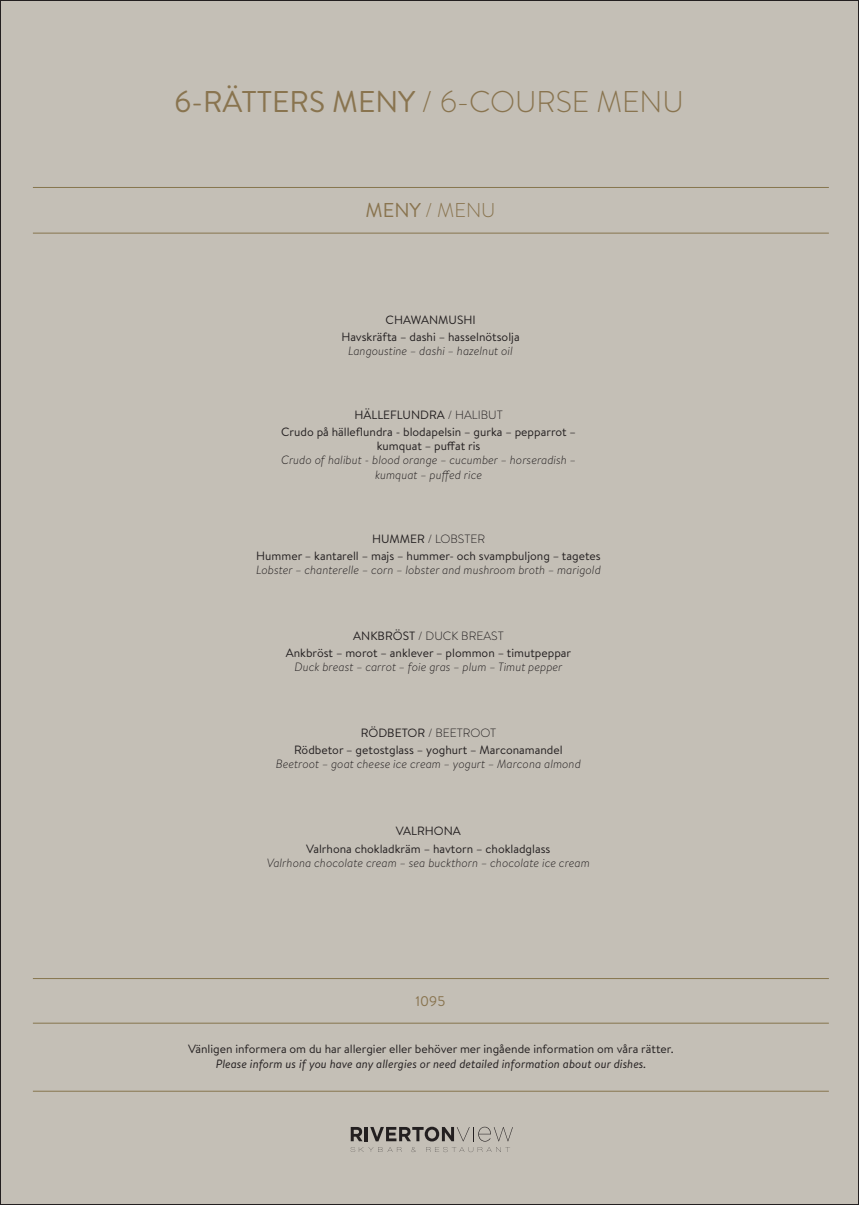
<style>
.page{position:relative;width:859px;height:1205px;background:#fff}
.page>*{position:absolute;margin:0;border:0;box-sizing:border-box;transform-origin:0 0}
.t1{font:30px "Brandon Text";color:#89744f}
.t2{font:300 20px "Brandon Text";color:#89744f}
.t3{font:14px "Brandon Text";color:#89744f}
.t4{font:12px "Brandon Text";color:#231f20}
.t5{font:italic 300 12px "Brandon Text";color:#231f20}
.t6{font:italic 12px "Brandon Text";color:#231f20}
.t7{font:300 12px "Brandon Text";color:#231f20}
.s1{font-weight:300}
.s2{font-weight:400}
</style>
<div class="page">
<div style="left:0;top:0;width:858px;height:1204px;background:#c4bfb6"></div>
<hr style="left:33px;top:1022px;width:796px;height:1px;background:#86754d">
<svg style="left:351px;top:1127px;width:12px;height:14px"></svg>
<hr style="left:365px;top:1127px;width:3px;height:14px;background:#231f20">
<svg style="left:370px;top:1126px;width:143px;height:15px"></svg>
<svg style="left:411px;top:1147px;width:5px;height:5px"></svg>
<svg style="left:426px;top:1147px;width:84px;height:5px"></svg>
<svg style="left:351px;top:1147px;width:50px;height:5px"></svg>
<hr style="left:33px;top:1090px;width:796px;height:1px;background:#86754d">
<hr style="left:33px;top:187px;width:796px;height:1px;background:#86754d">
<hr style="left:33px;top:233px;width:796px;height:1px;background:#86754d">
<hr style="left:33px;top:978px;width:796px;height:1px;background:#86754d">
<p class="t1" style="left:174px;top:81px;width:511px">6-RÄTTERS MENY <span class="s1">/ 6-COURSE MENU</span></p>
<p class="t2" style="left:366px;top:196px;width:131px"><span class="s2">MENY</span> / MENU</p>
<p class="t4" style="left:386px;top:311px;width:92px">CHAWANMUSHI</p>
<p class="t4" style="left:341px;top:328px;width:180px">Havskräfta – dashi – hasselnötsolja</p>
<p class="t5" style="left:348px;top:343px;width:166px">Langoustine – dashi – hazelnut oil</p>
<p class="t4" style="left:354px;top:406px;width:150px">HÄLLEFLUNDRA <span class="s1">/ HALIBUT</span></p>
<p class="t4" style="left:281px;top:423px;width:296px">Crudo på hälleflundra - blodapelsin – gurka – pepparrot –</p>
<p class="t4" style="left:377px;top:437px;width:105px">kumquat – puffat ris</p>
<p class="t5" style="left:281px;top:452px;width:296px">Crudo of halibut - blood orange – cucumber – horseradish –</p>
<p class="t5" style="left:375px;top:466px;width:109px">kumquat – puffed rice</p>
<p class="t7" style="left:372px;top:531px;width:115px"><span class="s2">HUMMER</span> / LOBSTER</p>
<p class="t4" style="left:256px;top:548px;width:346px">Hummer – kantarell – majs – hummer- och svampbuljong – tagetes</p>
<p class="t5" style="left:256px;top:562px;width:346px">Lobster – chanterelle – corn – lobster and mushroom broth – marigold</p>
<p class="t7" style="left:353px;top:628px;width:152px"><span class="s2">ANKBRÖST</span> / DUCK BREAST</p>
<p class="t4" style="left:286px;top:644px;width:287px">Ankbröst – morot – anklever – plommon – timutpeppar</p>
<p class="t5" style="left:295px;top:659px;width:269px">Duck breast – carrot – foie gras – plum – Timut pepper</p>
<p class="t7" style="left:361px;top:724px;width:137px"><span class="s2">RÖDBETOR</span> / BEETROOT</p>
<p class="t4" style="left:294px;top:741px;width:270px">Rödbetor – getostglass – yoghurt – Marconamandel</p>
<p class="t5" style="left:276px;top:756px;width:306px">Beetroot – goat cheese ice cream – yogurt – Marcona almond</p>
<p class="t4" style="left:396px;top:822px;width:67px">VALRHONA</p>
<p class="t4" style="left:306px;top:840px;width:246px">Valrhona chokladkräm – havtorn – chokladglass</p>
<p class="t5" style="left:267px;top:854px;width:324px">Valrhona chocolate cream – sea buckthorn – chocolate ice cream</p>
<p class="t3" style="left:416px;top:991px;width:31px">1095</p>
<p class="t4" style="left:188px;top:1040px;width:487px">Vänligen informera om du har allergier eller behöver mer ingående information om våra rätter.</p>
<p class="t6" style="left:216px;top:1055px;width:432px">Please inform us if you have any allergies or need detailed information about our dishes.</p>
</div>
